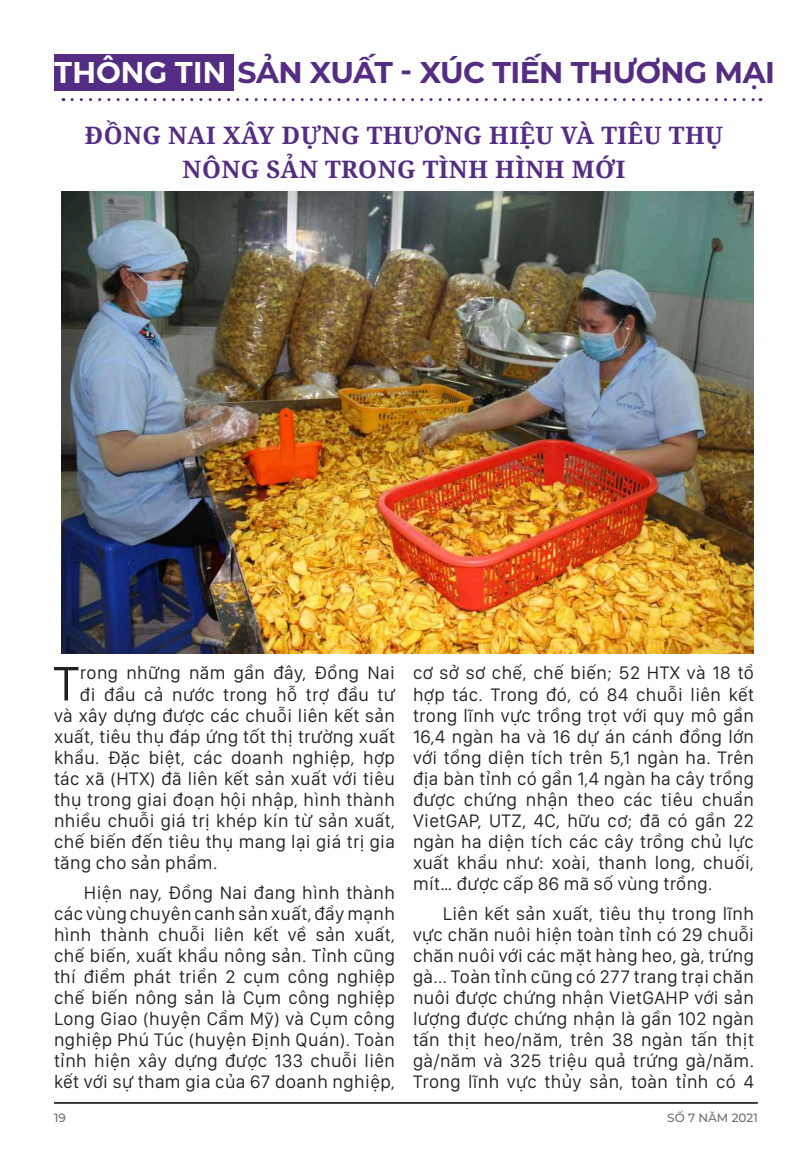
<style>
.page{position:relative;width:808px;height:1149px;background:#fff}
.page>*{position:absolute;margin:0;border:0;box-sizing:border-box;transform-origin:0 0}
.t1{font:50.25px "San Francisco Display";color:#231f20}
.t2{font:700 30px "Montserrat";letter-spacing:-.02em;color:#542c83}
.t3{font:700 24px/34.5px "Noto Serif";letter-spacing:.02em;color:#542c83;text-align:center}
.t4{font:18.75px/21px "San Francisco Display";letter-spacing:.02em;color:#231f20;text-align:justify}
.t5{font:500 12px "Montserrat";color:#6c6d70}
.s1{font-weight:600;color:#fff}
</style>
<div class="page">
<hr style="left:54px;top:1101px;width:704px;height:2px;background:#000">
<svg style="left:72px;top:98px;width:689px;height:3px"></svg>
<div style="left:54px;top:54px;width:180px;height:36px;background:#542c83"></div>
<img style="left:62px;top:191px;width:692px;height:462px">
<h2 class="t2" style="left:54px;top:51px;width:722px"><span class="s1">THÔNG TIN</span> SẢN XUẤT - XÚC TIẾN THƯƠNG MẠI</h2>
<p class="t3" style="left:85px;top:117px;width:640px">ĐỒNG NAI XÂY DỰNG THƯƠNG HIỆU VÀ TIÊU THỤ<br>NÔNG SẢN TRONG TÌNH HÌNH MỚI</p>
<h1 class="t1" style="left:54px;top:651px;width:27px">T</h1>
<p class="t4" style="left:80px;top:662px;width:316px">rong những năm gần đây, Đồng Nai</p>
<p class="t4" style="left:80px;top:683px;width:316px">đi đầu cả nước trong hỗ trợ đầu tư</p>
<p class="t4" style="left:54px;top:704px;width:342px">và xây dựng được các chuỗi liên kết sản</p>
<p class="t4" style="left:54px;top:725px;width:343px">xuất, tiêu thụ đáp ứng tốt thị trường xuất</p>
<p class="t4" style="left:54px;top:746px;width:342px">khẩu. Đặc biệt, các doanh nghiệp, hợp</p>
<p class="t4" style="left:54px;top:767px;width:342px">tác xã (HTX) đã liên kết sản xuất với tiêu</p>
<p class="t4" style="left:54px;top:788px;width:342px">thụ trong giai đoạn hội nhập, hình thành</p>
<p class="t4" style="left:54px;top:809px;width:342px">nhiều chuỗi giá trị khép kín từ sản xuất,</p>
<p class="t4" style="left:54px;top:830px;width:342px">chế biến đến tiêu thụ mang lại giá trị gia</p>
<p class="t4" style="left:54px;top:851px;width:165px">tăng cho sản phẩm.</p>
<p class="t4" style="left:54px;top:881px;width:342px;text-indent:30px">Hiện nay, Đồng Nai đang hình thành các vùng chuyên canh sản xuất, đẩy mạnh hình thành chuỗi liên kết về sản xuất, chế biến, xuất khẩu nông sản. Tỉnh cũng thí điểm phát triển 2 cụm công nghiệp chế biến nông sản là Cụm công nghiệp Long Giao (huyện Cẩm Mỹ) và Cụm công nghiệp Phú Túc (huyện Định Quán). Toàn tỉnh hiện xây dựng được 133 chuỗi liên kết với sự tham gia của 67 doanh nghiệp,</p>
<p class="t4" style="left:413px;top:662px;width:343px">cơ sở sơ chế, chế biến; 52 HTX và 18 tổ hợp tác. Trong đó, có 84 chuỗi liên kết trong lĩnh vực trồng trọt với quy mô gần 16,4 ngàn ha và 16 dự án cánh đồng lớn với tổng diện tích trên 5,1 ngàn ha. Trên địa bàn tỉnh có gần 1,4 ngàn ha cây trồng được chứng nhận theo các tiêu chuẩn VietGAP, UTZ, 4C, hữu cơ; đã có gần 22 ngàn ha diện tích các cây trồng chủ lực xuất khẩu như: xoài, thanh long, chuối, mít… được cấp 86 mã số vùng trồng.</p>
<p class="t4" style="left:413px;top:902px;width:342px;text-indent:30px">Liên kết sản xuất, tiêu thụ trong lĩnh vực chăn nuôi hiện toàn tỉnh có 29 chuỗi chăn nuôi với các mặt hàng heo, gà, trứng gà... Toàn tỉnh cũng có 277 trang trại chăn nuôi được chứng nhận VietGAHP với sản lượng được chứng nhận là gần 102 ngàn tấn thịt heo/năm, trên 38 ngàn tấn thịt gà/năm và 325 triệu quả trứng gà/năm.<br>Trong lĩnh vực thủy sản, toàn tỉnh có 4</p>
<p class="t5" style="left:54px;top:1109px;width:13px">19</p>
<p class="t5" style="left:667px;top:1109px;width:92px">SỐ 7 NĂM 2021</p>
</div>
